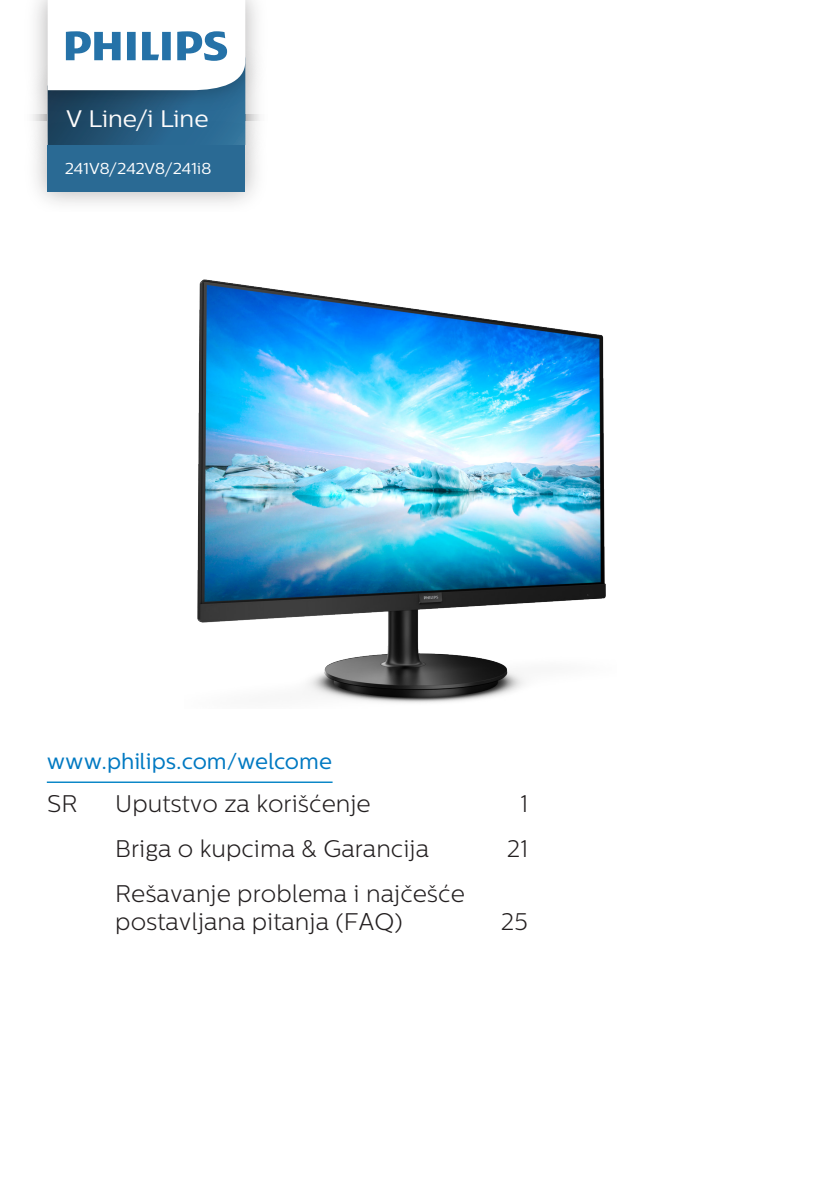
<style>
.page{position:relative;width:840px;height:1191px;background:#fff}
.page>*{position:absolute;margin:0;border:0;box-sizing:border-box;transform-origin:0 0}
.t1{font:300 24px/28.8px "Centrale Sans";color:#231f20}
.t2{font:23.8px "Centrale Sans";letter-spacing:-.005em;color:#fefcfc}
.t3{font:22px "Centrale Sans";color:#0079c2}
.t4{font:15.8px "Centrale Sans";letter-spacing:-.01em;color:#fff}
</style>
<div class="page">
<hr style="left:47px;top:781px;width:285px;height:2px;background:#0082c5">
<img style="left:35px;top:121px;width:222px;height:82px">
<div style="left:48px;top:145px;width:197px;height:47px;background:#2a6a94"></div>
<img style="left:32px;top:0;width:228px;height:121px">
<svg style="left:48px;top:0;width:197px;height:145px"></svg>
<img style="left:197px;top:279px;width:409px;height:424px">
<p class="t2" style="left:66px;top:105px;width:144px">V Line/i Line</p>
<p class="t4" style="left:65px;top:159px;width:148px">241V8/242V8/241i8</p>
<p class="t3" style="left:47px;top:748px;width:286px">www.philips.com/welcome</p>
<p class="t1" style="left:47px;top:789px;width:32px">SR</p>
<p class="t1" style="left:115px;top:789px;width:257px">Uputstvo za korišćenje</p>
<p class="t1" style="left:520px;top:789px;width:9px">1</p>
<p class="t1" style="left:115px;top:834px;width:315px">Briga o kupcima &amp; Garancija</p>
<p class="t1" style="left:506px;top:834px;width:23px">21</p>
<p class="t1" style="left:115px;top:879px;width:351px">Rešavanje problema i najčešće postavljana pitanja (FAQ)</p>
<p class="t1" style="left:500px;top:907px;width:29px">25</p>
</div>
